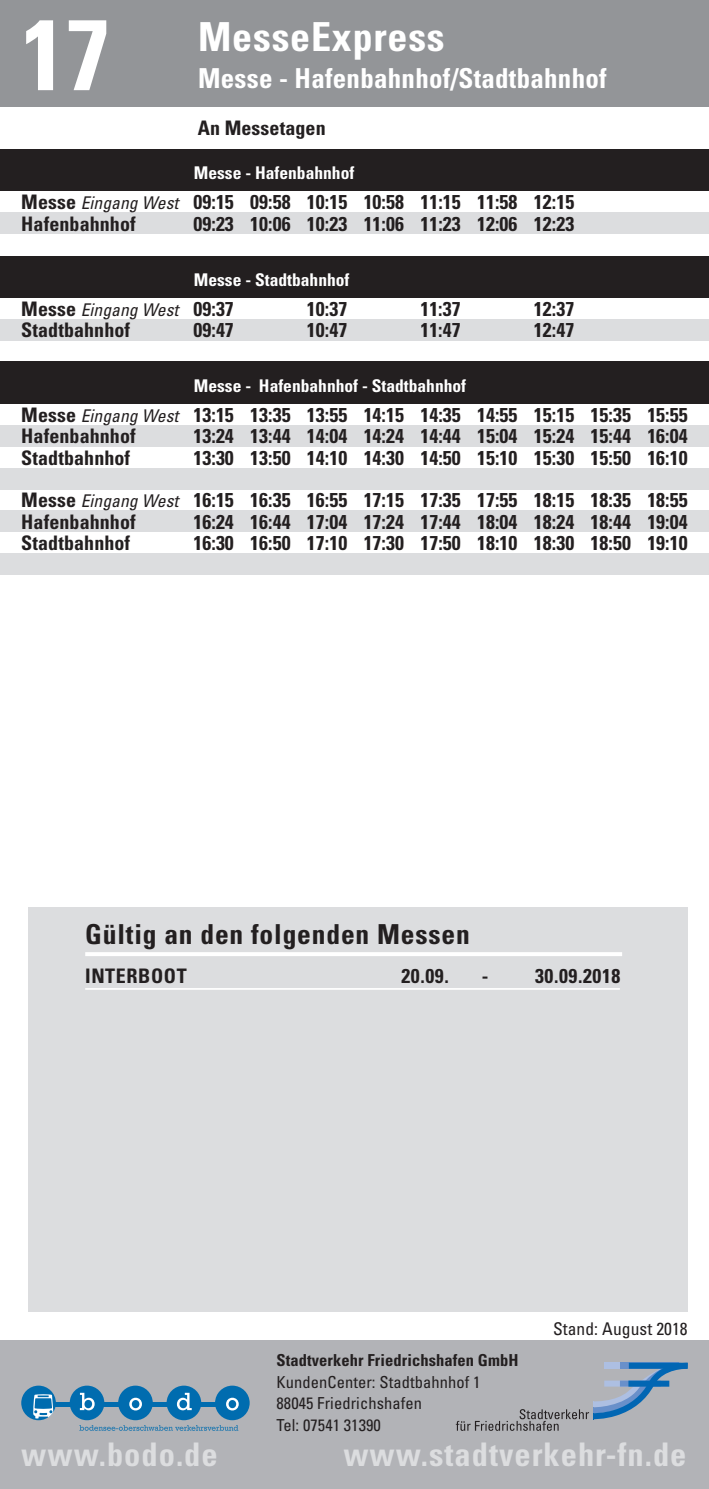
<style>
.page{position:relative;width:709px;height:1489px;background:#fff}
.page>*{position:absolute;margin:0;border:0;box-sizing:border-box;transform-origin:0 0}
.t1{font:700 condensed 100px "Univers";color:#fff}
.t2{font:700 condensed 40px "Univers";letter-spacing:.02em;color:#fff}
.t3{font:700 condensed 32.5px "Univers";letter-spacing:.03em;color:#dcdddf}
.t4{font:700 condensed 27.5px "Univers";letter-spacing:.01em;color:#fff}
.t5{font:700 condensed 27.5px "Univers";letter-spacing:.03em;color:#231f20}
.t6{font:700 condensed 20px/21.2px "Univers";letter-spacing:.005em;color:#231f20}
.t7{font:700 condensed 20px "Univers";letter-spacing:.03em;color:#231f20}
.t8{font:700 condensed 17.5px/18.8px "Univers";color:#fff}
.t9{font:italic condensed 17.5px "Univers";letter-spacing:.005em;color:#231f20}
.t10{font:condensed 17.5px "Univers";letter-spacing:.005em;color:#231f20}
.t11{font:condensed 16.5px/21.5px "Univers";letter-spacing:.005em;color:#231f20}
.t12{font:700 condensed 16.5px "Univers";letter-spacing:.005em;color:#231f20}
.s1{font-weight:400;font-style:italic;font-size:17.5px}
.s2{font-weight:700;font-style:normal;font-size:20px}
</style>
<div class="page">
<div style="left:0;top:319px;width:709px;height:21px;background:#dcdddf"></div>
<div style="left:0;top:425px;width:709px;height:21px;background:#dcdddf"></div>
<div style="left:0;top:468px;width:709px;height:21px;background:#dcdddf"></div>
<div style="left:0;top:510px;width:709px;height:21px;background:#dcdddf"></div>
<div style="left:0;top:553px;width:709px;height:21px;background:#dcdddf"></div>
<div style="left:0;top:0;width:709px;height:106px;background:#939598"></div>
<div style="left:0;top:149px;width:709px;height:42px;background:#231f20"></div>
<div style="left:0;top:255px;width:709px;height:43px;background:#231f20"></div>
<div style="left:0;top:361px;width:709px;height:43px;background:#231f20"></div>
<div style="left:0;top:213px;width:709px;height:21px;background:#dcdddf"></div>
<div style="left:28px;top:907px;width:659px;height:404px;background:#dcdddf"></div>
<hr style="left:85px;top:988px;width:535px;height:1px;background:#fff">
<hr style="left:85px;top:952px;width:537px;height:4px;background:#fff">
<div style="left:0;top:1339px;width:709px;height:149px;background:#b2b3b7"></div>
<div style="left:40px;top:1401px;width:203px;height:5px;background:#006caf"></div>
<div style="left:70px;top:1385px;width:34px;height:34px;background:#006caf;border-radius:50%"></div>
<div style="left:21px;top:1385px;width:35px;height:34px;background:#006caf;border-radius:50%"></div>
<svg style="left:33px;top:1394px;width:20px;height:24px"></svg>
<div style="left:118px;top:1385px;width:35px;height:34px;background:#006caf;border-radius:50%"></div>
<div style="left:167px;top:1385px;width:34px;height:34px;background:#006caf;border-radius:50%"></div>
<div style="left:215px;top:1385px;width:35px;height:34px;background:#006caf;border-radius:50%"></div>
<svg style="left:80px;top:1392px;width:159px;height:18px"></svg>
<svg style="left:79px;top:1425px;width:159px;height:5px"></svg>
<svg style="left:456px;top:1362px;width:231px;height:68px"></svg>
<h1 class="t1" style="left:21px;top:-7px;width:90px">17</h1>
<h2 class="t2" style="left:198px;top:12px;width:248px">MesseExpress</h2>
<h3 class="t4" style="left:198px;top:61px;width:410px">Messe - Hafenbahnhof/Stadtbahnhof</h3>
<p class="t6" style="left:198px;top:117px;width:129px">An Messetagen</p>
<p class="t8" style="left:236px;top:152px;width:37px">erste<br>Fahrt</p>
<p class="t8" style="left:194px;top:164px;width:162px">Messe - Hafenbahnhof</p>
<p class="t6" style="left:21px;top:192px;width:554px">Messe <span class="s1">Eingang West</span> 09:15 09:58 10:15 10:58 11:15 11:58 12:15<br>Hafenbahnhof</p>
<p class="t6" style="left:193px;top:213px;width:382px">09:23 10:06 10:23 11:06 11:23 12:06 12:23</p>
<p class="t8" style="left:194px;top:270px;width:157px">Messe - Stadtbahnhof</p>
<p class="t9" style="left:21px;top:298px;width:214px"><span class="s2">Messe</span> Eingang West <span class="s2">09:37</span></p>
<p class="t6" style="left:307px;top:298px;width:42px">10:37</p>
<p class="t6" style="left:420px;top:298px;width:42px">11:37</p>
<p class="t6" style="left:534px;top:298px;width:42px">12:37</p>
<p class="t6" style="left:21px;top:319px;width:110px">Stadtbahnhof</p>
<p class="t6" style="left:193px;top:319px;width:42px">09:47</p>
<p class="t6" style="left:307px;top:319px;width:42px">10:47</p>
<p class="t6" style="left:420px;top:319px;width:42px">11:47</p>
<p class="t6" style="left:534px;top:319px;width:42px">12:47</p>
<p class="t8" style="left:194px;top:376px;width:274px">Messe - Hafenbahnhof - Stadtbahnhof</p>
<p class="t6" style="left:21px;top:404px;width:668px">Messe <span class="s1">Eingang West</span> 13:15 13:35 13:55 14:15 14:35 14:55 15:15 15:35 15:55<br>Hafenbahnhof</p>
<p class="t6" style="left:193px;top:425px;width:495px">13:24 13:44 14:04 14:24 14:44 15:04 15:24 15:44 16:04</p>
<p class="t6" style="left:21px;top:447px;width:110px">Stadtbahnhof</p>
<p class="t6" style="left:21px;top:436px;width:668px;line-height:42.5px;text-align:right">13:30 13:50 14:10 14:30 14:50 15:10 15:30 15:50 16:10<br>Messe <span class="s1">Eingang West</span> 16:15 16:35 16:55 17:15 17:35 17:55 18:15 18:35 18:55</p>
<p class="t6" style="left:21px;top:510px;width:116px">Hafenbahnhof</p>
<p class="t6" style="left:193px;top:510px;width:495px">16:24 16:44 17:04 17:24 17:44 18:04 18:24 18:44 19:04</p>
<p class="t6" style="left:21px;top:532px;width:110px">Stadtbahnhof</p>
<p class="t6" style="left:193px;top:532px;width:495px">16:30 16:50 17:10 17:30 17:50 18:10 18:30 18:50 19:10</p>
<h3 class="t5" style="left:85px;top:916px;width:386px">Gültig an den folgenden Messen</h3>
<p class="t7" style="left:85px;top:963px;width:103px">INTERBOOT</p>
<p class="t6" style="left:401px;top:965px;width:49px">20.09.</p>
<p class="t6" style="left:482px;top:965px;width:140px">- 30.09.2018</p>
<p class="t12" style="left:276px;top:1349px;width:243px">Stadtverkehr Friedrichshafen GmbH</p>
<p class="t11" style="left:276px;top:1370px;width:205px">KundenCenter: Stadtbahnhof 1<br>88045 Friedrichshafen<br>Tel: 07541 31390</p>
<p class="t10" style="left:553px;top:1317px;width:136px">Stand: August 2018</p>
<h3 class="t3" style="left:21px;top:1434px;width:198px">www.bodo.de</h3>
<h3 class="t3" style="left:343px;top:1434px;width:345px">www.stadtverkehr-fn.de</h3>
</div>
